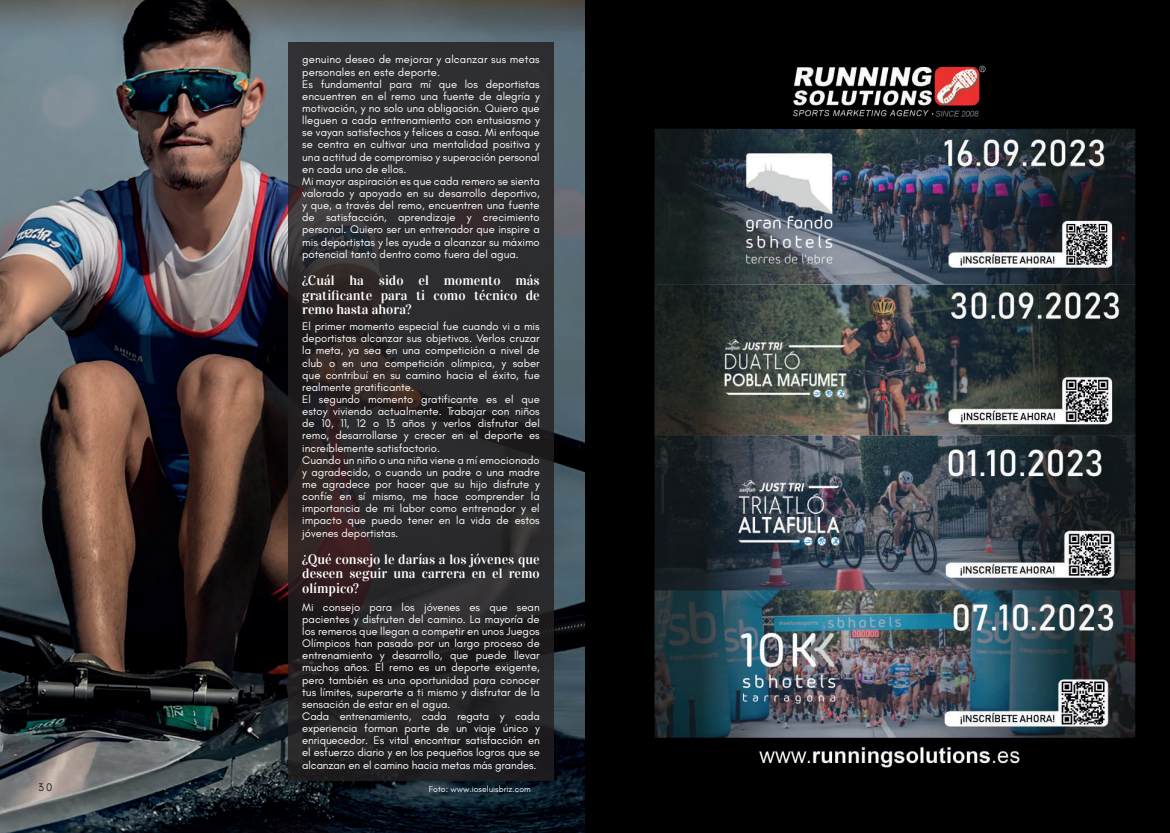
<style>
.page{position:relative;width:1170px;height:833px;background:#fff}
.page>*{position:absolute;margin:0;border:0;box-sizing:border-box;transform-origin:0 0}
.t1{font:13.75px/14.9px "Vidaloka";color:#fff;text-align:justify}
.t2{font:11.25px/12.1px "Glacial Indifference";color:#fff}
.t3{font:11.25px "Glacial Indifference";color:#231f20}
.t4{font:8.75px "Glacial Indifference";color:#fff}
</style>
<div class="page">
<img style="left:0;top:0;width:1169px;height:833px">
<svg style="left:288px;top:43px;width:265px;height:738px;fill:#2c2b2e"></svg>
<p class="t2" style="left:302px;top:54px;width:239px">genuino deseo de mejorar y alcanzar sus metas personales en este deporte.<br>Es fundamental para mí que los deportistas encuentren en el remo una fuente de alegría y motivación, y no solo una obligación. Quiero que lleguen a cada entrenamiento con entusiasmo y se vayan satisfechos y felices a casa. Mi enfoque se centra en cultivar una mentalidad positiva y una actitud de compromiso y superación personal en cada uno de ellos.<br>Mi mayor aspiración es que cada remero se sienta valorado y apoyado en su desarrollo deportivo, y que, a través del remo, encuentren una fuente de satisfacción, aprendizaje y crecimiento personal. Quiero ser un entrenador que inspire a mis deportistas y les ayude a alcanzar su máximo potencial tanto dentro como fuera del agua.</p>
<p class="t1" style="left:302px;top:273px;width:239px">¿Cuál ha sido el momento más gratificante para ti como técnico de remo hasta ahora?</p>
<p class="t2" style="left:302px;top:320px;width:239px">El primer momento especial fue cuando vi a mis deportistas alcanzar sus objetivos. Verlos cruzar la meta, ya sea en una competición a nivel de club o en una competición olímpica, y saber que contribuí en su camino hacia el éxito, fue realmente gratificante.<br>El segundo momento gratificante es el que estoy viviendo actualmente. Trabajar con niños de 10, 11, 12 o 13 años y verlos disfrutar del remo, desarrollarse y crecer en el deporte es increíblemente satisfactorio.<br>Cuando un niño o una niña viene a mí emocionado y agradecido, o cuando un padre o una madre me agradece por hacer que su hijo disfrute y confíe en sí mismo, me hace comprender la importancia de mi labor como entrenador y el impacto que puedo tener en la vida de estos jóvenes deportistas.</p>
<p class="t1" style="left:302px;top:551px;width:239px">¿Qué consejo le darías a los jóvenes que deseen seguir una carrera en el remo olímpico?</p>
<p class="t2" style="left:302px;top:601px;width:239px">Mi consejo para los jóvenes es que sean pacientes y disfruten del camino. La mayoría de los remeros que llegan a competir en unos Juegos Olímpicos han pasado por un largo proceso de entrenamiento y desarrollo, que puede llevar muchos años. El remo es un deporte exigente, pero también es una oportunidad para conocer tus límites, superarte a ti mismo y disfrutar de la sensación de estar en el agua.<br>Cada entrenamiento, cada regata y cada experiencia forman parte de un viaje único y enriquecedor. Es vital encontrar satisfacción en el esfuerzo diario y en los pequeños logros que se alcanzan en el camino hacia metas más grandes.</p>
<p class="t3" style="left:38px;top:781px;width:16px">30</p>
<p class="t4" style="left:429px;top:784px;width:103px">Foto: www.ioseluisbriz.com</p>
</div>
